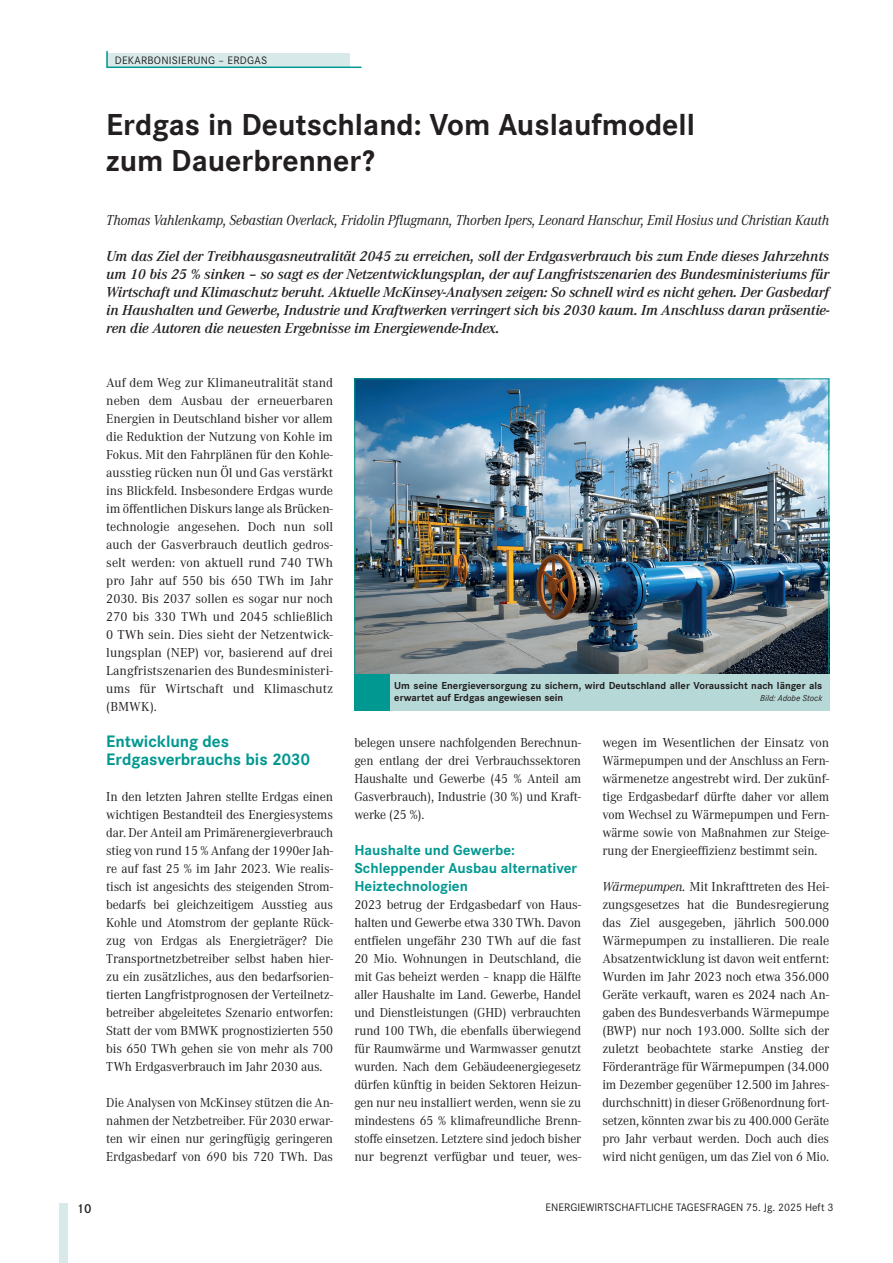
<style>
.page{position:relative;width:893px;height:1263px;background:#fff}
.page>*{position:absolute;margin:0;border:0;box-sizing:border-box;transform-origin:0 0}
.t1{font:700 31.5px/36px "Corporate S";color:#231f20}
.t2{font:700 17.25px/18px "Corporate S";letter-spacing:-.005em;color:#009891}
.t3{font:italic 600 15px/18px "Corporate A";letter-spacing:-.01em;color:#231f20;text-align:justify}
.t4{font:italic 15px "Corporate A";letter-spacing:-.01em;color:#231f20;scale:.95 1}
.t5{font:700 15px/18px "Corporate S";color:#009891}
.t6{font:13.5px/18px "Corporate A";letter-spacing:-.01em;color:#231f20;text-align:justify}
.t7{font:600 13.5px "Corporate S";color:#231f20}
.t8{font:11.25px "Corporate S";color:#231f20}
.t9{font:11.25px "Corporate S";letter-spacing:.02em;color:#231f20}
.t10{font:700 10.5px/12px "Corporate S";color:#231f20}
.t11{font:italic 9px "Corporate S";color:#231f20}
.s1{font-style:italic}
</style>
<div class="page">
<div style="left:106px;top:54px;width:244px;height:13px;background:#d7eae9"></div>
<hr style="left:107px;top:67px;width:254px;height:1px;background:#009891">
<svg style="left:106px;top:51px;width:2px;height:17px"></svg>
<div style="left:60px;top:1203px;width:8px;height:60px;background:#d7eae9"></div>
<img style="left:356px;top:380px;width:471px;height:294px">
<div style="left:390px;top:674px;width:439px;height:36px;background:#b6d8d6"></div>
<div style="left:354px;top:674px;width:36px;height:36px;background:#009891"></div>
<p class="t9" style="left:115px;top:54px;width:154px">DEKARBONISIERUNG – ERDGAS</p>
<h1 class="t1" style="left:106px;top:107px;width:590px">Erdgas in Deutschland: Vom Auslaufmodell zum Dauerbrenner?</h1>
<p class="t4" style="left:106px;top:211px;width:762px">Thomas Vahlenkamp, Sebastian Overlack, Fridolin Pflugmann, Thorben Ipers, Leonard Hanschur, Emil Hosius und Christian Kauth</p>
<p class="t3" style="left:106px;top:247px;width:725px">Um das Ziel der Treibhausgasneutralität 2045 zu erreichen, soll der Erdgasverbrauch bis zum Ende dieses Jahrzehnts um 10 bis 25 % sinken – so sagt es der Netzentwicklungsplan, der auf Langfristszenarien des Bundesministeriums für Wirtschaft und Klimaschutz beruht. Aktuelle McKinsey-Analysen zeigen: So schnell wird es nicht gehen. Der Gasbedarf in Haushalten und Gewerbe, Industrie und Kraftwerken verringert sich bis 2030 kaum. Im Anschluss daran präsentie&shy;ren die Autoren die neuesten Ergebnisse im Energiewende-Index.</p>
<p class="t6" style="left:106px;top:373px;width:228px">Auf dem Weg zur Klimaneutralität stand neben dem Ausbau der erneuerbaren Energien in Deutschland bisher vor allem die Reduktion der Nutzung von Kohle im Fokus. Mit den Fahrplänen für den Kohle&shy;ausstieg rücken nun Öl und Gas verstärkt ins Blickfeld. Insbesondere Erdgas wurde im öffentlichen Diskurs lange als Brücken&shy;technologie angesehen. Doch nun soll auch der Gasverbrauch deutlich gedros&shy;selt werden: von aktuell rund 740 TWh pro Jahr auf 550 bis 650 TWh im Jahr 2030. Bis 2037 sollen es sogar nur noch 270 bis 330 TWh und 2045 schließlich 0 TWh sein. Dies sieht der Netzentwick&shy;lungsplan (NEP) vor, basierend auf drei Langfristszenarien des Bundesministeri&shy;ums für Wirtschaft und Klimaschutz (BMWK).</p>
<p class="t2" style="left:106px;top:732px;width:205px">Entwicklung des<br>Erdgasverbrauchs bis 2030</p>
<p class="t6" style="left:106px;top:787px;width:228px">In den letzten Jahren stellte Erdgas einen wichtigen Bestandteil des Energiesystems dar. Der Anteil am Primärenergieverbrauch stieg von rund 15 % Anfang der 1990er Jah&shy;re auf fast 25 % im Jahr 2023. Wie realis&shy;tisch ist angesichts des steigenden Strom&shy;bedarfs bei gleichzeitigem Ausstieg aus Kohle und Atomstrom der geplante Rück&shy;zug von Erdgas als Energieträger? Die Transportnetzbetreiber selbst haben hier&shy;zu ein zusätzliches, aus den bedarfsorien&shy;tierten Langfristprognosen der Verteilnetz&shy;betreiber abgeleitetes Szenario entworfen:<br>Statt der vom BMWK prognostizierten 550 bis 650 TWh gehen sie von mehr als 700<br>TWh Erdgasverbrauch im Jahr 2030 aus.</p>
<p class="t6" style="left:106px;top:1093px;width:228px">Die Analysen von McKinsey stützen die An&shy;nahmen der Netzbetreiber. Für 2030 erwar&shy;ten wir einen nur geringfügig geringeren Erdgasbedarf von 690 bis 720 TWh. Das</p>
<p class="t10" style="left:394px;top:680px;width:430px">Um seine Energieversorgung zu sichern, wird Deutschland aller Voraussicht nach länger als erwartet auf Erdgas angewiesen sein</p>
<p class="t11" style="left:760px;top:693px;width:64px">Bild: Adobe Stock</p>
<p class="t6" style="left:354px;top:733px;width:228px">belegen unsere nachfolgenden Berechnun&shy;gen entlang der drei Verbrauchssektoren Haushalte und Gewerbe (45 % Anteil am Gasverbrauch), Industrie (30 %) und Kraft&shy;werke (25 %).</p>
<p class="t5" style="left:354px;top:841px;width:224px">Haushalte und Gewerbe:<br>Schleppender Ausbau alternativer<br>Heiztechnologien</p>
<p class="t6" style="left:354px;top:895px;width:228px">2023 betrug der Erdgasbedarf von Haus&shy;halten und Gewerbe etwa 330 TWh. Davon entfielen ungefähr 230 TWh auf die fast 20 Mio. Wohnungen in Deutschland, die mit Gas beheizt werden – knapp die Hälfte aller Haushalte im Land. Gewerbe, Handel und Dienstleistungen (GHD) verbrauchten rund 100 TWh, die ebenfalls überwiegend für Raumwärme und Warmwasser genutzt wurden. Nach dem Gebäudeenergiegesetz dürfen künftig in beiden Sektoren Heizun&shy;gen nur neu installiert werden, wenn sie zu mindestens 65 % klimafreundliche Brenn&shy;stoffe einsetzen. Letztere sind jedoch bisher nur begrenzt verfügbar und teuer, wes-</p>
<p class="t6" style="left:602px;top:733px;width:228px">wegen im Wesentlichen der Einsatz von Wärmepumpen und der Anschluss an Fern&shy;wärmenetze angestrebt wird. Der zukünf&shy;tige Erdgasbedarf dürfte daher vor allem vom Wechsel zu Wärmepumpen und Fern&shy;wärme sowie von Maßnahmen zur Steige&shy;rung der Energieeffizienz bestimmt sein.</p>
<p class="t6" style="left:602px;top:877px;width:228px"><span class="s1">Wärmepumpen.</span> Mit Inkrafttreten des Hei&shy;zungsgesetzes hat die Bundesregierung das Ziel ausgegeben, jährlich 500.000<br>Wärmepumpen zu installieren. Die reale Absatzentwicklung ist davon weit entfernt:<br>Wurden im Jahr 2023 noch etwa 356.000<br>Geräte verkauft, waren es 2024 nach An&shy;gaben des Bundesverbands Wärmepumpe (BWP) nur noch 193.000. Sollte sich der zuletzt beobachtete starke Anstieg der Förderanträge für Wärmepumpen (34.000 im Dezember gegenüber 12.500 im Jahres&shy;durchschnitt) in dieser Größenordnung fort&shy;setzen, könnten zwar bis zu 400.000 Geräte pro Jahr verbaut werden. Doch auch dies wird nicht genügen, um das Ziel von 6 Mio.</p>
<p class="t7" style="left:77px;top:1200px;width:16px">10</p>
<p class="t8" style="left:546px;top:1200px;width:289px">ENERGIEWIRTSCHAFTLICHE TAGESFRAGEN 75. Jg. 2025 Heft 3</p>
</div>
